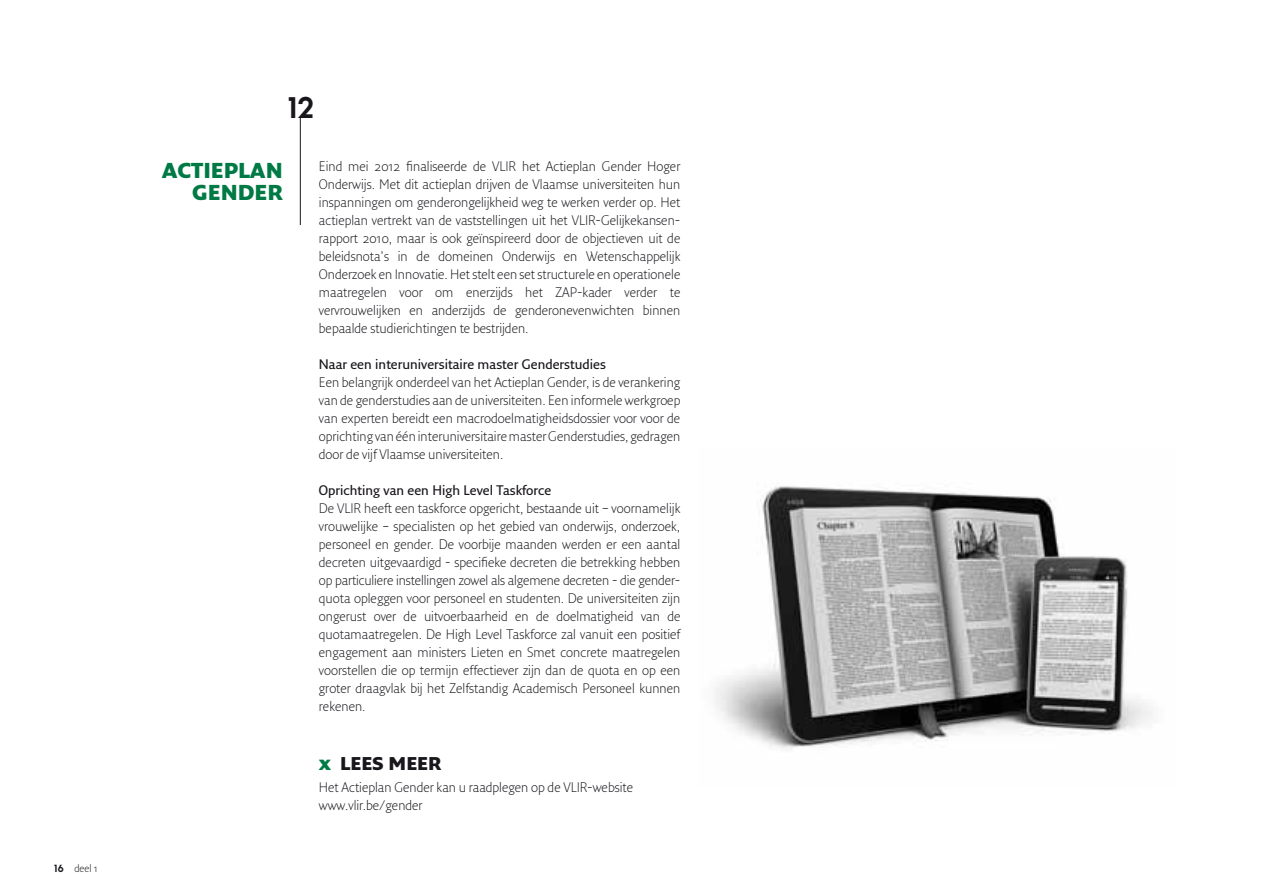
<style>
.page{position:relative;width:1263px;height:893px;background:#fff}
.page>*{position:absolute;margin:0;border:0;box-sizing:border-box;transform-origin:0 0}
.t1{font:30px "Chalet Tokyo";color:#1a171c}
.t2{font:900 21px/22.5px "Fresco Sans Std";color:#007a45;text-align:right}
.t3{font:900 18px "Fresco Sans Std";color:#1a171c}
.t4{font:300 13.5px/18px "Fresco Sans Std";color:#1a171c}
.t5{font:600 13.5px "Fresco Sans Std";color:#1a171c}
.t6{font:300 10.5px "Fresco Sans Std";color:#1a171c}
.s1{font-family:"Chalet Tokyo";font-weight:400}
.s2{font-size:21px;color:#007a45}
</style>
<div class="page">
<img style="left:715px;top:486px;width:438px;height:262px">
<hr style="left:300px;top:117px;width:1px;height:108px;background:#1a171c">
<p class="t6" style="left:54px;top:861px;width:45px"><span class="s1">16</span> deel 1</p>
<h1 class="t1" style="left:288px;top:89px;width:28px">12</h1>
<h2 class="t2" style="left:162px;top:158px;width:123px">ACTIEPLAN<br>GENDER</h2>
<p class="t4" style="left:319px;top:157px;width:363px">Eind mei 2012 finaliseerde de VLIR het Actieplan Gender Hoger Onderwijs. Met dit actieplan drijven de Vlaamse universiteiten hun inspanningen om genderongelijkheid weg te werken verder op. Het actieplan vertrekt van de vaststellingen uit het VLIR-Gelijkekansen&shy;rapport 2010, maar is ook geïnspireerd door de objectieven uit de beleidsnota’s in de domeinen Onderwijs en Wetenschappelijk Onderzoek en Innovatie. Het stelt een set structurele en operationele maatregelen voor om enerzijds het ZAP-kader verder te vervrouwelijken en anderzijds de genderonevenwichten binnen bepaalde studierichtingen te bestrijden.</p>
<p class="t5" style="left:319px;top:356px;width:289px">Naar een interuniversitaire master Genderstudies</p>
<p class="t4" style="left:319px;top:373px;width:363px;text-align:justify">Een belangrijk onderdeel van het Actieplan Gender, is de verankering van de genderstudies aan de universiteiten. Een informele werkgroep van experten bereidt een macrodoelmatigheidsdossier voor voor de oprichting van één interuniversitaire master Genderstudies, gedragen door de vijf Vlaamse universiteiten.</p>
<p class="t5" style="left:319px;top:482px;width:234px">Oprichting van een High Level Taskforce</p>
<p class="t4" style="left:319px;top:499px;width:363px">De VLIR heeft een taskforce opgericht, bestaande uit – voornamelijk vrouwelijke – specialisten op het gebied van onderwijs, onderzoek, personeel en gender. De voorbije maanden werden er een aantal decreten uitgevaardigd - specifieke decreten die betrekking hebben op particuliere instellingen zowel als algemene decreten - die gender&shy;quota opleggen voor personeel en studenten. De universiteiten zijn ongerust over de uitvoerbaarheid en de doelmatigheid van de quotamaatregelen. De High Level Taskforce zal vanuit een positief engagement aan ministers Lieten en Smet concrete maatregelen voorstellen die op termijn effectiever zijn dan de quota en op een groter draagvlak bij het Zelfstandig Academisch Personeel kunnen rekenen.</p>
<h3 class="t3" style="left:319px;top:751px;width:124px"><span class="s2">X</span> LEES MEER</h3>
<p class="t4" style="left:319px;top:778px;width:316px">Het Actieplan Gender kan u raadplegen op de VLIR-website www.vlir.be/gender</p>
</div>
